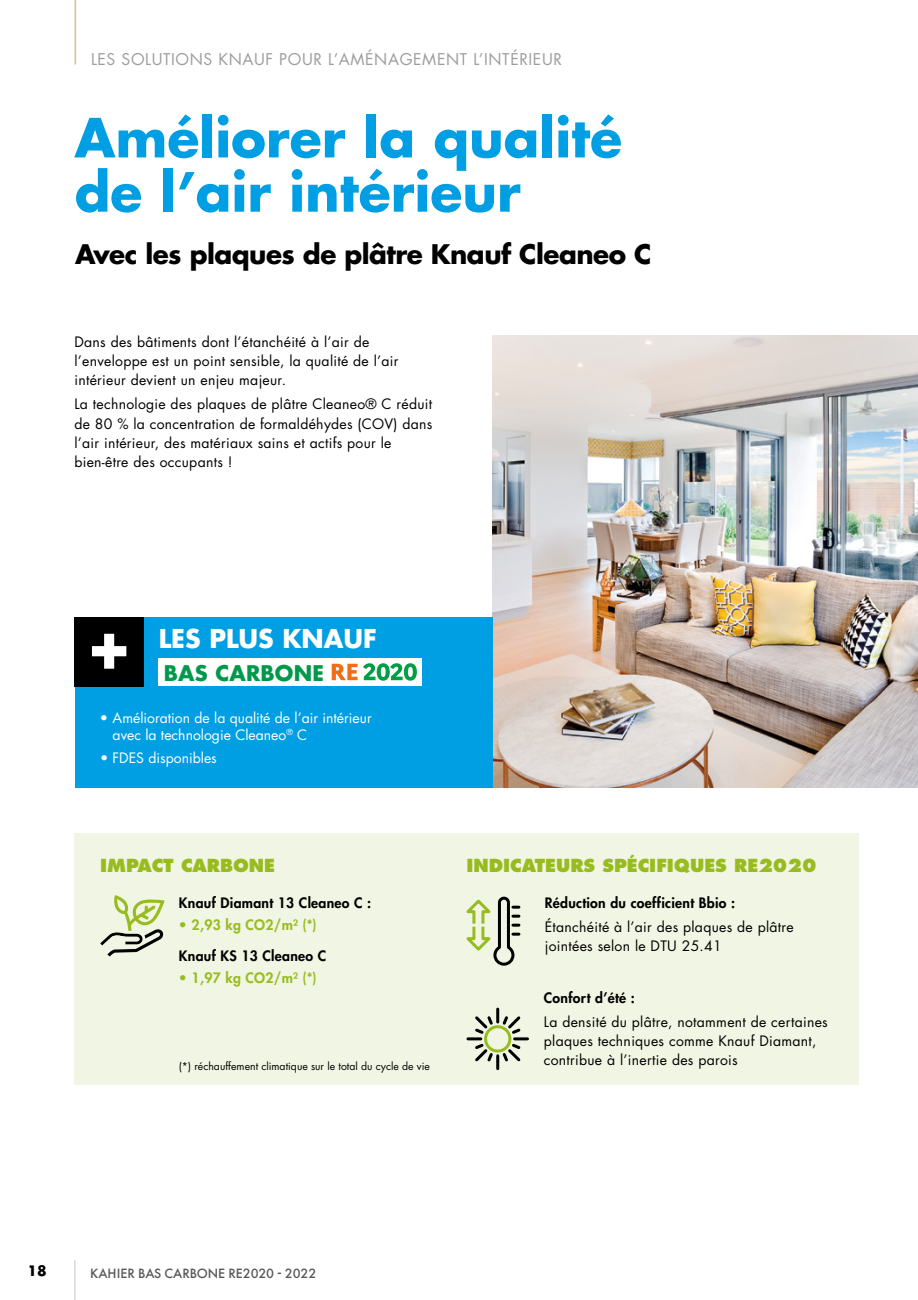
<style>
.page{position:relative;width:918px;height:1300px;background:#fff}
.page>*{position:absolute;margin:0;border:0;box-sizing:border-box;transform-origin:0 0}
.t1{font:700 52.5px/54.2px "Futura Std";color:#009fe3}
.t2{font:700 26.25px "Futura Std";letter-spacing:-.02em;color:#000}
.t3{font:700 25.2px "Futura Std";color:#fff}
.t4{font:700 21px "Futura Std";letter-spacing:.01em;color:#00984a}
.t5{font:800 17.5px "Futura Std";color:#98bc1f}
.t6{font:15.75px "Futura Std";letter-spacing:.04em;color:#9d9d9c}
.t7{font:14px/19.2px "Futura Std";letter-spacing:.02em;color:#000}
.t8{font:14px/17.5px "Futura Std";color:#fff}
.t9{font:800 14px "Futura Std";letter-spacing:.02em;color:#000}
.t10{font:800 14px "Futura Std";letter-spacing:.02em;color:#98bc1f}
.t11{font:500 14px "Futura PT";color:#575756}
.t12{font:700 14px "Futura Std";color:#000}
.t13{font:10.5px "Futura Std";color:#000}
</style>
<div class="page">
<hr style="left:74px;top:1260px;width:1px;height:40px;background:#c6c6c6">
<hr style="left:74px;top:0;width:2px;height:64px;background:#d9c69c">
<img style="left:492px;top:335px;width:426px;height:452px">
<div style="left:75px;top:617px;width:417px;height:170px;background:#009fe3"></div>
<div style="left:74px;top:617px;width:70px;height:69px;background:#000"></div>
<svg style="left:92px;top:634px;width:34px;height:35px"></svg>
<div style="left:159px;top:658px;width:263px;height:27px;background:#fff"></div>
<svg style="left:332px;top:664px;width:25px;height:16px"></svg>
<svg style="left:363px;top:663px;width:54px;height:18px"></svg>
<div style="left:74px;top:833px;width:784px;height:252px;background:#f1f5e3"></div>
<svg style="left:100px;top:895px;width:65px;height:61px"></svg>
<svg style="left:466px;top:896px;width:55px;height:70px"></svg>
<svg style="left:466px;top:1007px;width:63px;height:64px"></svg>
<p class="t6" style="left:91px;top:49px;width:472px">LES SOLUTIONS KNAUF POUR L’AMÉNAGEMENT L’INTÉRIEUR</p>
<h1 class="t1" style="left:74px;top:110px;width:549px">Améliorer la qualité de l’air intérieur</h1>
<h2 class="t2" style="left:75px;top:236px;width:578px">Avec les plaques de plâtre Knauf Cleaneo C</h2>
<p class="t7" style="left:74px;top:332px;width:325px">Dans des bâtiments dont l’étanchéité à l’air de l’enveloppe est un point sensible, la qualité de l’air intérieur devient un enjeu majeur.</p>
<p class="t7" style="left:74px;top:395px;width:359px">La technologie des plaques de plâtre Cleaneo® C réduit de 80 % la concentration de formaldéhydes (COV) dans l’air intérieur, des matériaux sains et actifs pour le bien-être des occupants !</p>
<h3 class="t3" style="left:159px;top:621px;width:220px">LES PLUS KNAUF</h3>
<h3 class="t4" style="left:164px;top:659px;width:162px">BAS CARBONE</h3>
<p class="t8" style="left:113px;top:709px;width:261px;text-indent:-13px">• Amélioration de la qualité de l’air intérieur avec la technologie Cleaneo<sup>®</sup> C</p>
<p class="t8" style="left:100px;top:749px;width:118px">• FDES disponibles</p>
<p class="t5" style="left:100px;top:854px;width:176px">IMPACT CARBONE</p>
<p class="t5" style="left:466px;top:854px;width:352px">INDICATEURS SPÉCIFIQUES RE2020</p>
<p class="t9" style="left:179px;top:894px;width:194px">Knauf Diamant 13 Cleaneo C :</p>
<p class="t10" style="left:179px;top:915px;width:139px">• 2,93 kg CO2/m² (*)</p>
<p class="t9" style="left:179px;top:947px;width:149px">Knauf KS 13 Cleaneo C</p>
<p class="t10" style="left:179px;top:969px;width:139px">• 1,97 kg CO2/m² (*)</p>
<p class="t9" style="left:545px;top:894px;width:192px">Réduction du coefficient Bbio :</p>
<p class="t7" style="left:545px;top:917px;width:250px">Étanchéité à l’air des plaques de plâtre jointées selon le DTU 25.41</p>
<p class="t9" style="left:544px;top:988px;width:93px">Confort d’été :</p>
<p class="t7" style="left:544px;top:1012px;width:285px">La densité du plâtre, notamment de certaines plaques techniques comme Knauf Diamant, contribue à l’inertie des parois</p>
<p class="t13" style="left:179px;top:1059px;width:252px">(*) réchauffement climatique sur le total du cycle de vie</p>
<p class="t12" style="left:28px;top:1261px;width:21px">18</p>
<p class="t11" style="left:90px;top:1265px;width:228px">KAHIER BAS CARBONE RE2020 - 2022</p>
</div>
